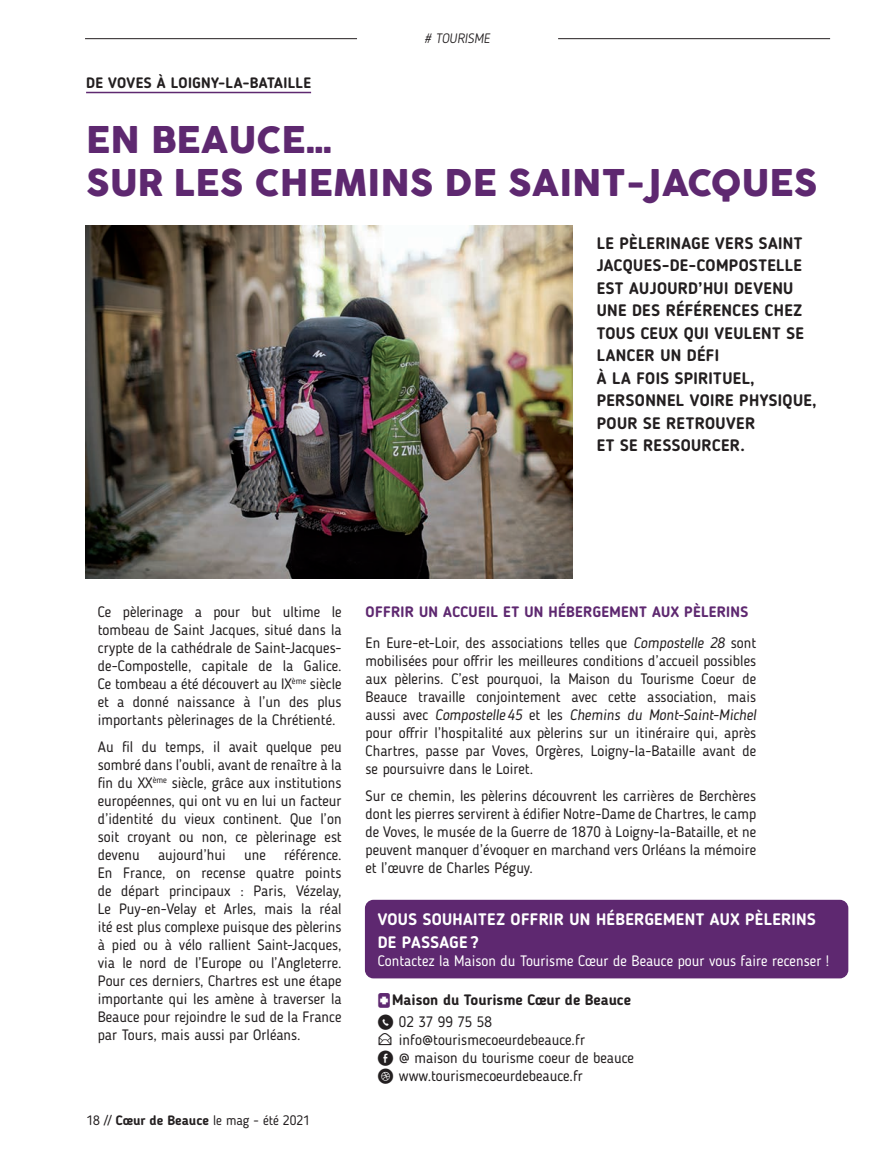
<style>
.page{position:relative;width:893px;height:1149px;background:#fff}
.page>*{position:absolute;margin:0;border:0;box-sizing:border-box;transform-origin:0 0}
.t1{font:36px/43.2px "Cocogoose";color:#5e2870}
.t2{font:700 16.5px/22.5px "Blogger Sans";letter-spacing:.02em;color:#231f20}
.t3{font:700 16.5px/22.5px "Blogger Sans";letter-spacing:.02em;color:#fff}
.t4{font:15px/18px "Blogger Sans";color:#231f20;text-align:justify}
.t5{font:700 15px/22.2px "Blogger Sans";letter-spacing:.02em;color:#231f20}
.t6{font:15px "Blogger Sans";color:#fff}
.t7{font:13.5px "Blogger Sans";color:#231f20}
.t8{font:italic 300 13.5px "Blogger Sans";color:#231f20}
.s1{font-weight:700}
.s2{font-weight:700;color:#5e2870}
.s3{font-style:italic}
.s4{font-family:"Cut Outsfor 3 DFX";font-weight:400;color:#5e2870}
.s5{font-family:"Social Media Circled";font-weight:400}
.s6{font-weight:400}
.s7{font-family:"Social Media Circled"}
</style>
<div class="page">
<hr style="left:85px;top:38px;width:272px;height:1px;background:#231f20">
<hr style="left:558px;top:38px;width:272px;height:1px;background:#231f20">
<hr style="left:86px;top:92px;width:225px;height:1px;background:#5e2870">
<img style="left:85px;top:225px;width:488px;height:353px">
<div style="left:365px;top:899px;width:483px;height:79px;background:#5e2870;border-radius:9px"></div>
<p class="t8" style="left:424px;top:30px;width:67px"># TOURISME</p>
<p class="t5" style="left:86px;top:72px;width:226px">DE VOVES À LOIGNY-LA-BATAILLE</p>
<h1 class="t1" style="left:86px;top:119px;width:733px">EN BEAUCE…<br>SUR LES CHEMINS DE SAINT-JACQUES</h1>
<p class="t2" style="left:597px;top:231px;width:221px">LE PÈLERINAGE VERS SAINT<br>JACQUES-DE-COMPOSTELLE<br>EST AUJOURD’HUI DEVENU<br>UNE DES RÉFÉRENCES CHEZ<br>TOUS CEUX QUI VEULENT SE<br>LANCER UN DÉFI<br>À LA FOIS SPIRITUEL,<br>PERSONNEL VOIRE PHYSIQUE,<br>POUR SE RETROUVER<br>ET SE RESSOURCER.</p>
<p class="t4" style="left:98px;top:602px;width:245px">Ce pèlerinage a pour but ultime le tombeau de Saint Jacques, situé dans la crypte de la cathédrale de Saint-Jacques&shy;de-Compostelle, capitale de la Galice.<br>Ce tombeau a été découvert au IX<sup>ème</sup> siècle et a donné naissance à l’un des plus importants pèlerinages de la Chrétienté.</p>
<p class="t4" style="left:98px;top:737px;width:245px">Au fil du temps, il avait quelque peu sombré dans l’oubli, avant de renaître à la fin du XX<sup>ème</sup> siècle, grâce aux institutions européennes, qui ont vu en lui un facteur d’identité du vieux continent. Que l’on soit croyant ou non, ce pèlerinage est devenu aujourd’hui une référence.<br>En France, on recense quatre points de départ principaux : Paris, Vézelay, Le Puy-en-Velay et Arles, mais la réal ité est plus complexe puisque des pèlerins à pied ou à vélo rallient Saint-Jacques, via le nord de l’Europe ou l’Angleterre.<br>Pour ces derniers, Chartres est une étape importante qui les amène à traverser la Beauce pour rejoindre le sud de la France par Tours, mais aussi par Orléans.</p>
<p class="t7" style="left:86px;top:1112px;width:225px">18 // <span class="s1">Cœur de Beauce</span> le mag - été 2021</p>
<p class="t4" style="left:366px;top:596px;width:392px;line-height:30.8px"><span class="s2">OFFRIR UN ACCUEIL ET UN HÉBERGEMENT AUX PÈLERINS<br></span>En Eure-et-Loir, des associations telles que <span class="s3">Compostelle 28</span> sont</p>
<p class="t4" style="left:366px;top:651px;width:392px">mobilisées pour offrir les meilleures conditions d’accueil possibles aux pèlerins. C’est pourquoi, la Maison du Tourisme Coeur de Beauce travaille conjointement avec cette association, mais aussi avec <span class="s3">Compostelle 45</span> et les <span class="s3">Chemins du Mont-Saint-Michel </span>pour offrir l’hospitalité aux pèlerins sur un itinéraire qui, après Chartres, passe par Voves, Orgères, Loigny-la-Bataille avant de se poursuivre dans le Loiret.</p>
<p class="t4" style="left:366px;top:786px;width:392px">Sur ce chemin, les pèlerins découvrent les carrières de Berchères dont les pierres servirent à édifier Notre-Dame de Chartres, le camp de Voves, le musée de la Guerre de 1870 à Loigny-la-Bataille, et ne peuvent manquer d’évoquer en marchand vers Orléans la mémoire et l’œuvre de Charles Péguy.</p>
<p class="t3" style="left:378px;top:907px;width:440px">VOUS SOUHAITEZ OFFRIR UN HÉBERGEMENT AUX PÈLERINS<br>DE PASSAGE ?</p>
<p class="t6" style="left:378px;top:951px;width:453px">Contactez la Maison du Tourisme Cœur de Beauce pour vous faire recenser !</p>
<p class="t5" style="left:378px;top:987px;width:255px"><span class="s4">r</span> Maison du Tourisme Cœur de Beauce <span class="s5">m</span> <span class="s6">02 37 99 75 58</span></p>
<p class="t4" style="left:378px;top:1030px;width:258px;text-align:left;text-indent:21px">info@tourismecoeurdebeauce.fr<br><span class="s7">E</span> @ maison du tourisme coeur de beauce<br><span class="s7">1</span> www.tourismecoeurdebeauce.fr</p>
</div>
